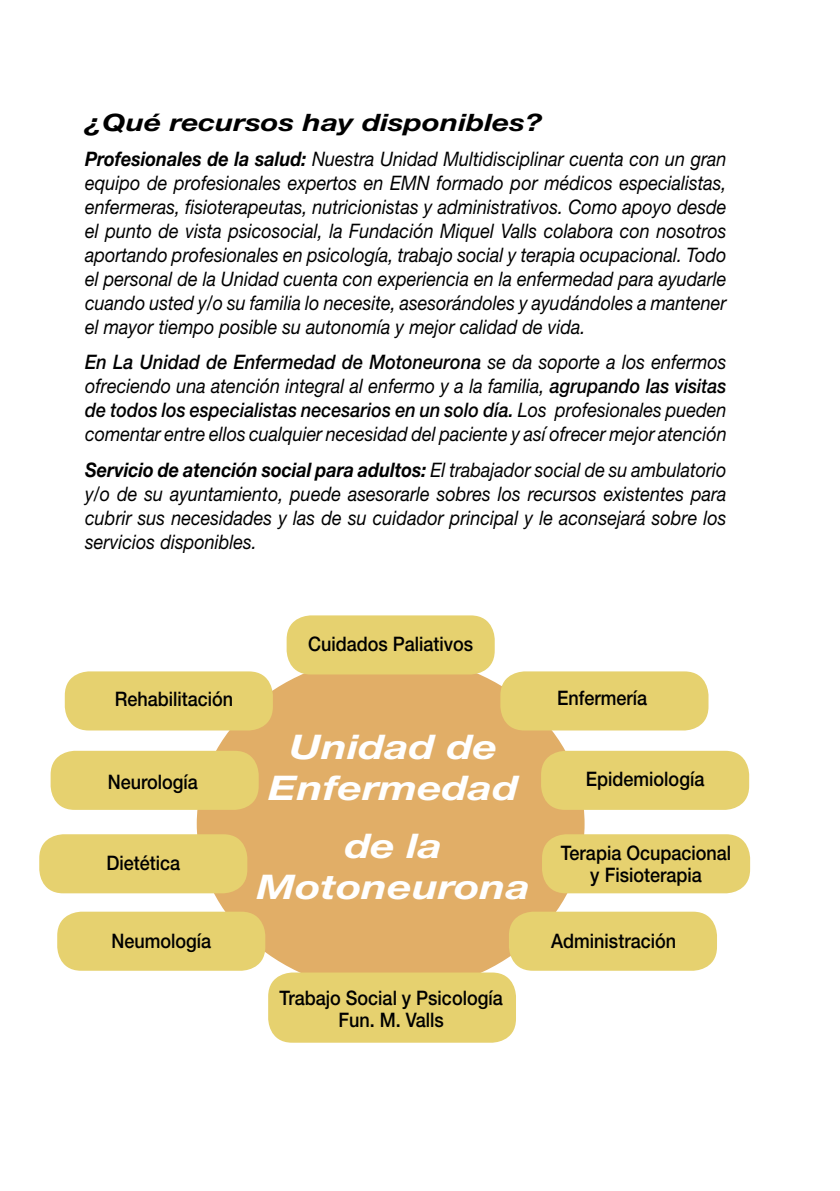
<style>
.page{position:relative;width:840px;height:1191px;background:#fff}
.page>*{position:absolute;margin:0;border:0;box-sizing:border-box;transform-origin:0 0}
.t1{font:italic 700 34px/40.8px "Helvetica Neue LT Std";color:#fff;text-align:center;scale:1.25 1}
.t2{font:italic 700 24px "Helvetica Neue LT Std";color:#000;scale:1.25 1}
.t3{font:italic 20px/24px "Helvetica Neue LT Std";color:#000;text-align:justify;scale:.9 1}
.t4{font:500 20px/22px "Helvetica Neue LT Std";color:#000;text-align:center;scale:.9 1}
.s1{font-weight:700}
.s2{font-weight:500}
</style>
<div class="page">
<div style="left:197px;top:656px;width:387px;height:336px;background:#e1ae67;border-radius:50%"></div>
<div style="left:286px;top:615px;width:208px;height:59px;background:#e6d16f;border-radius:24px"></div>
<div style="left:500px;top:671px;width:208px;height:59px;background:#e6d16f;border-radius:24px"></div>
<div style="left:540px;top:751px;width:208px;height:59px;background:#e6d16f;border-radius:24px"></div>
<div style="left:541px;top:834px;width:208px;height:59px;background:#e6d16f;border-radius:24px"></div>
<div style="left:508px;top:911px;width:208px;height:59px;background:#e6d16f;border-radius:24px"></div>
<div style="left:268px;top:972px;width:247px;height:70px;background:#e6d16f;border-radius:24px"></div>
<div style="left:57px;top:911px;width:208px;height:59px;background:#e6d16f;border-radius:24px"></div>
<div style="left:39px;top:834px;width:208px;height:59px;background:#e6d16f;border-radius:24px"></div>
<div style="left:51px;top:751px;width:207px;height:59px;background:#e6d16f;border-radius:24px"></div>
<div style="left:65px;top:671px;width:208px;height:59px;background:#e6d16f;border-radius:24px"></div>
<p class="t2" style="left:85px;top:107px;width:367px">¿Qué recursos hay disponibles?</p>
<p class="t3" style="left:85px;top:146px;width:713px"><span class="s1">Profesionales de la salud:</span> Nuestra Unidad Multidisciplinar cuenta con un gran equipo de profesionales expertos en EMN formado por médicos especialistas, enfermeras, fisioterapeutas, nutricionistas y administrativos. Como apoyo desde el punto de vista psicosocial, la Fundación Miquel Valls colabora con nosotros aportando profesionales en psicología, trabajo social y terapia ocupacional. Todo el personal de la Unidad cuenta con experiencia en la enfermedad para ayudarle cuando usted y/o su familia lo necesite, asesorándoles y ayudándoles a mantener el mayor tiempo posible su autonomía y mejor calidad de vida.</p>
<p class="t3" style="left:85px;top:350px;width:713px"><span class="s2">En La Unidad de Enfermedad de Motoneurona</span> se da soporte a los enfermos ofreciendo una atención integral al enfermo y a la familia, <span class="s2">agrupando las visitas de todos los especialistas necesarios en un solo día.</span> Los profesionales pueden comentar entre ellos cualquier necesidad del paciente y así ofrecer mejor atención</p>
<p class="t3" style="left:85px;top:457px;width:713px"><span class="s1">Servicio de atención social para adultos:</span> El trabajador social de su ambulatorio y/o de su ayuntamiento, puede asesorarle sobres los recursos existentes para cubrir sus necesidades y las de su cuidador principal y le aconsejará sobre los servicios disponibles.</p>
<p class="t4" style="left:308px;top:632px;width:185px">Cuidados Paliativos</p>
<p class="t4" style="left:115px;top:687px;width:133px">Rehabilitación</p>
<p class="t4" style="left:556px;top:687px;width:102px">Enfermería</p>
<p class="t4" style="left:108px;top:771px;width:102px">Neurología</p>
<p class="t4" style="left:106px;top:852px;width:83px">Dietética</p>
<h1 class="t1" style="left:268px;top:726px;width:201px">Unidad de<br>Enfermedad</h1>
<h1 class="t1" style="left:257px;top:825px;width:220px">de la<br>Motoneurona</h1>
<p class="t4" style="left:585px;top:767px;width:133px">Epidemiología</p>
<p class="t4" style="left:560px;top:842px;width:191px">Terapia Ocupacional y Fisioterapia</p>
<p class="t4" style="left:111px;top:929px;width:112px">Neumología</p>
<p class="t4" style="left:551px;top:930px;width:140px">Administración</p>
<p class="t4" style="left:279px;top:986px;width:249px">Trabajo Social y Psicología<br>Fun. M. Valls</p>
</div>
